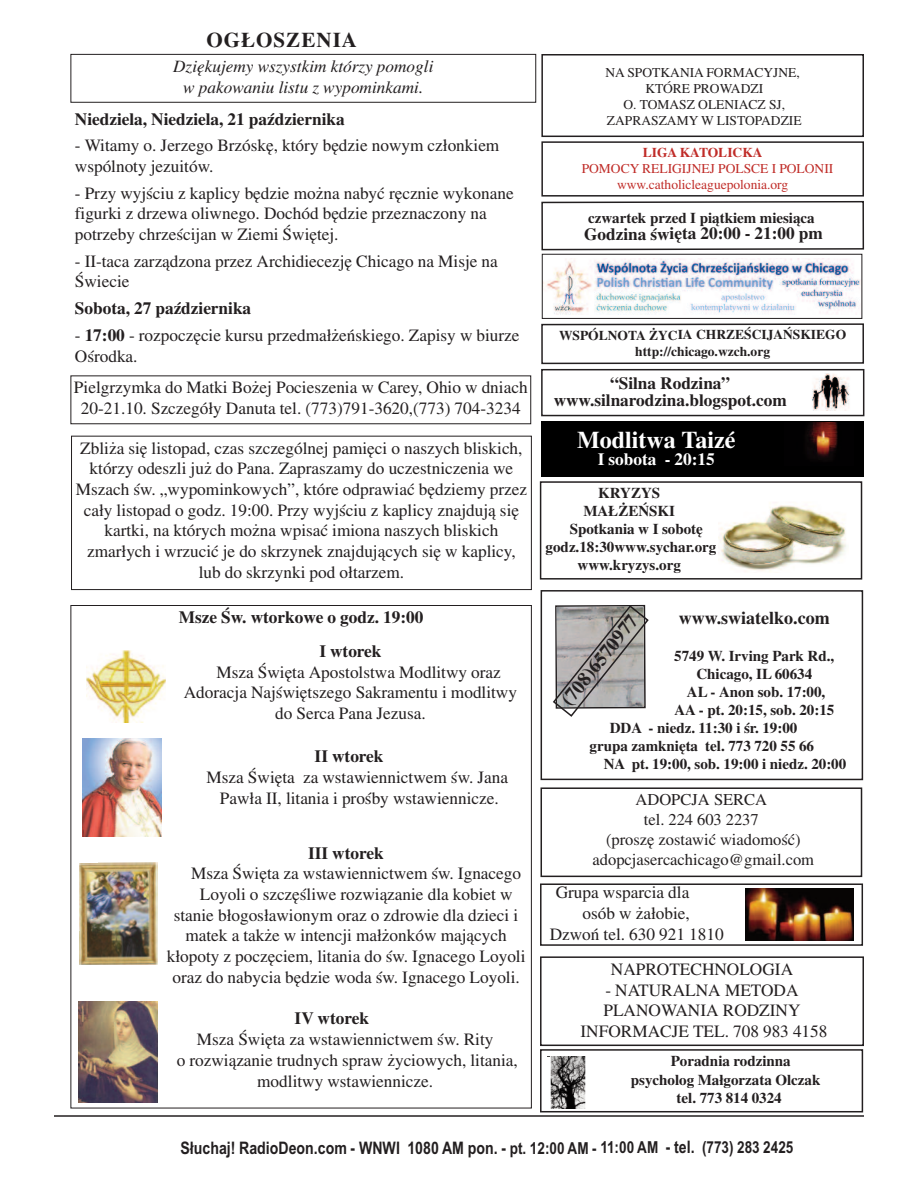
<style>
.page{position:relative;width:918px;height:1188px;background:#fff}
.page>*{position:absolute;margin:0;border:0;box-sizing:border-box;transform-origin:0 0}
.t1{font:700 24px "Toronto";color:#fff}
.t2{font:700 21px "Toronto";letter-spacing:.05em;color:#231f20}
.t3{font:700 19.5px "Toronto";color:#231f20}
.t4{font:700 18px "Toronto";color:#231f20}
.t5{font:17.25px/20.7px "Toronto";color:#231f20;text-align:center}
.t6{font:700 17.25px/16.5px "Toronto";color:#231f20;text-align:center}
.t7{font:700 17.25px "Arial Narrow";color:#231f20}
.t8{font:italic 17.25px/20.7px "Toronto";color:#231f20;text-align:center}
.t9{font:700 17.25px "Toronto";color:#fff}
.t10{font:16.5px/19.8px "Toronto";color:#231f20;text-align:center}
.t11{font:700 15px "Toronto";color:#231f20}
.t12{font:13.5px/16.2px "Toronto";color:#231f20;text-align:center}
.t13{font:13.5px/16.2px "Toronto";color:#c02c28}
.t14{font:700 13.5px/16.4px "Toronto";color:#231f20;text-align:center}
.t15{font:700 13.5px "Toronto";color:#c02c28}
.s1{font-weight:700}
.s2{font-size:16.5px}
</style>
<div class="page">
<hr style="left:54px;top:1115px;width:810px;height:2px;background:#231f20">
<div style="left:541px;top:141px;width:323px;height:56px;border:2px solid #231f20"></div>
<div style="left:541px;top:421px;width:323px;height:55px;background:#000"></div>
<div style="left:541px;top:323px;width:323px;height:41px;border:2px solid #231f20"></div>
<svg style="left:541px;top:200px;width:324px;height:51px"></svg>
<div style="left:540px;top:481px;width:322px;height:99px;border:2px solid #231f20"></div>
<img style="left:719px;top:505px;width:127px;height:67px">
<div style="left:541px;top:369px;width:323px;height:47px;border:2px solid #231f20"></div>
<div style="left:799px;top:372px;width:63px;height:41px;background:#fff"></div>
<img style="left:812px;top:374px;width:38px;height:37px">
<img style="left:805px;top:423px;width:33px;height:38px">
<div style="left:541px;top:590px;width:322px;height:190px;border:2px solid #231f20"></div>
<svg style="left:553px;top:604px;width:96px;height:113px;background:#adabaa"></svg>
<div style="left:540px;top:883px;width:323px;height:63px;border:2px solid #231f20"></div>
<img style="left:745px;top:889px;width:109px;height:52px">
<div style="left:540px;top:1049px;width:323px;height:63px;border:2px solid #231f20"></div>
<div style="left:541px;top:787px;width:321px;height:90px;border:2px solid #231f20"></div>
<div style="left:541px;top:54px;width:323px;height:83px;border:2px solid #231f20"></div>
<div style="left:540px;top:956px;width:324px;height:90px;border:2px solid #231f20"></div>
<img style="left:544px;top:259px;width:316px;height:55px">
<div style="left:542px;top:254px;width:320px;height:65px;border:1px solid #231f20"></div>
<img style="left:87px;top:651px;width:78px;height:72px">
<img style="left:82px;top:738px;width:80px;height:99px">
<svg style="left:79px;top:964px;width:79px;height:1px"></svg>
<img style="left:79px;top:862px;width:79px;height:102px">
<img style="left:78px;top:1001px;width:80px;height:102px">
<div style="left:71px;top:436px;width:461px;height:154px;border:1px solid #231f20"></div>
<div style="left:71px;top:54px;width:465px;height:49px;border:1px solid #231f20"></div>
<div style="left:71px;top:375px;width:460px;height:49px;border:1px solid #231f20"></div>
<svg style="left:550px;top:1057px;width:36px;height:51px"></svg>
<img style="left:551px;top:1057px;width:34px;height:51px">
<p class="t2" style="left:206px;top:28px;width:152px">OG£OSZENIA</p>
<p class="t8" style="left:173px;top:56px;width:262px">Dziękujemy wszystkim którzy pomogli w pakowaniu listu z wypominkami.</p>
<p class="t6" style="left:75px;top:110px;width:271px">Niedziela, Niedziela, 21 października</p>
<p class="t5" style="left:75px;top:135px;width:426px;text-align:left">- Witamy o. Jerzego Brzóskę, który będzie nowym członkiem wspólnoty jezuitów.</p>
<p class="t5" style="left:75px;top:182px;width:440px;text-align:left">- Przy wyjściu z kaplicy będzie można nabyć ręcznie wykonane figurki z drzewa oliwnego. Dochód będzie przeznaczony na potrzeby chrześcijan w Ziemi Świętej.</p>
<p class="t5" style="left:75px;top:250px;width:424px;text-align:left">- II-taca zarządzona przez Archidiecezję Chicago na Misje na<br>Świecie</p>
<p class="t6" style="left:75px;top:300px;width:178px">Sobota, 27 października</p>
<p class="t5" style="left:75px;top:325px;width:446px;text-align:left">- <span class="s1">17:00</span> - rozpoczęcie kursu przedmałżeńskiego. Zapisy w biurze<br>Ośrodka.</p>
<p class="t5" style="left:74px;top:377px;width:455px">Pielgrzymka do Matki Bożej Pocieszenia w Carey, Ohio w dniach<br>20-21.10. Szczegóły Danuta tel. (773)791-3620,(773) 704-3234</p>
<p class="t5" style="left:76px;top:437px;width:453px">Zbliża się listopad, czas szczególnej pamięci o naszych bliskich, którzy odeszli już do Pana. Zapraszamy do uczestniczenia we Mszach św. „wypominkowych”, które odprawiać będziemy przez cały listopad o godz. 19:00. Przy wyjściu z kaplicy znajdują się kartki, na których można wpisać imiona naszych bliskich zmarłych i wrzucić je do skrzynek znajdujących się w kaplicy, lub do skrzynki pod ołtarzem.</p>
<p class="t6" style="left:319px;top:600px;width:106px;line-height:33.9px;text-align:left;text-indent:-141px">Msze Św. wtorkowe o godz. 19:00<br>I wtorek</p>
<p class="t5" style="left:216px;top:662px;width:286px">Msza Święta Apostolstwa Modlitwy oraz</p>
<p class="t5" style="left:184px;top:682px;width:335px">Adoracja Najświętszego Sakramentu i modlitwy</p>
<p class="t5" style="left:275px;top:703px;width:152px">do Serca Pana Jezusa.</p>
<p class="t6" style="left:315px;top:748px;width:70px">II wtorek</p>
<p class="t5" style="left:207px;top:767px;width:303px">Msza Święta za wstawiennictwem św. Jana<br>Pawła II, litania i prośby wstawiennicze.</p>
<p class="t6" style="left:308px;top:844px;width:77px">III wtorek</p>
<p class="t5" style="left:191px;top:863px;width:332px">Msza Święta za wstawiennictwem św. Ignacego</p>
<p class="t5" style="left:200px;top:884px;width:314px">Loyoli o szczęśliwe rozwiązanie dla kobiet w</p>
<p class="t5" style="left:174px;top:904px;width:346px">stanie błogosławionym oraz o zdrowie dla dzieci i</p>
<p class="t5" style="left:185px;top:925px;width:323px">matek a także w intencji małżonków mających</p>
<p class="t5" style="left:167px;top:946px;width:360px">kłopoty z poczęciem, litania do św. Ignacego Loyoli</p>
<p class="t5" style="left:173px;top:967px;width:349px">oraz do nabycia będzie woda św. Ignacego Loyoli.</p>
<p class="t6" style="left:295px;top:1010px;width:76px">IV wtorek</p>
<p class="t5" style="left:177px;top:1029px;width:343px">Msza Święta za wstawiennictwem św. Rity<br>o rozwiązanie trudnych spraw życiowych, litania, modlitwy wstawiennicze.</p>
<p class="t12" style="left:605px;top:64px;width:198px">NA SPOTKANIA FORMACYJNE,<br>KTóRE PROWADZI<br>O. TOMASZ OLENIACZ SJ,<br>ZAPRASZAMY W LISTOPADZIE</p>
<p class="t15" style="left:643px;top:145px;width:121px">LIGA KATOLICKA</p>
<p class="t13" style="left:617px;top:161px;width:218px;text-indent:-35px">POMOCY RELIGIJNEJ POLSCE I POLONII www.catholicleaguepolonia.org</p>
<p class="t11" style="left:588px;top:209px;width:228px">czwartek przed I piątkiem miesiąca</p>
<p class="t6" style="left:584px;top:225px;width:240px">Godzina święta 20:00 - 21:00 pm</p>
<p class="t14" style="left:559px;top:327px;width:289px">WSPÓLNOTA ŻYCIA CHRZEŚCIJAŃSKIEGO http://chicago.wzch.org</p>
<p class="t6" style="left:554px;top:375px;width:235px">“Silna Rodzina” www.silnarodzina.blogspot.com</p>
<h1 class="t1" style="left:577px;top:426px;width:160px">Modlitwa Taizé</h1>
<p class="t9" style="left:598px;top:449px;width:118px">I sobota - 20:15</p>
<p class="t11" style="left:598px;top:485px;width:64px">KRYZYS</p>
<p class="t11" style="left:583px;top:503px;width:93px">MAŁŻEŃSKI</p>
<p class="t11" style="left:570px;top:521px;width:135px">Spotkania w I sobotę</p>
<p class="t11" style="left:546px;top:539px;width:172px">godz.18:30www.sychar.org</p>
<p class="t11" style="left:578px;top:557px;width:105px">www.kryzys.org</p>
<p class="t4" style="left:679px;top:607px;width:152px">www.swiatelko.com</p>
<p class="t11" style="left:674px;top:647px;width:161px">5749 W. Irving Park Rd.,</p>
<p class="t11" style="left:696px;top:665px;width:117px">Chicago, IL 60634</p>
<p class="t11" style="left:687px;top:683px;width:140px">AL - Anon sob. 17:00,</p>
<p class="t11" style="left:674px;top:701px;width:161px">AA - pt. 20:15, sob. 20:15</p>
<p class="t11" style="left:610px;top:719px;width:189px">DDA - niedz. 11:30 i śr. 19:00</p>
<p class="t11" style="left:590px;top:737px;width:226px">grupa zamknięta tel. 773 720 55 66</p>
<p class="t11" style="left:604px;top:755px;width:244px">NA pt. 19:00, sob. 19:00 i niedz. 20:00</p>
<p class="t3" style="left:556px;top:696px;width:112px;rotate:-51deg">(708)6570977</p>
<p class="t10" style="left:593px;top:790px;width:223px">ADOPCJA SERCA<br>tel. 224 603 2237<br>(proszę zostawić wiadomość) adopcjasercachicago@gmail.com</p>
<p class="t5" style="left:556px;top:882px;width:135px">Grupa wsparcia dla</p>
<p class="t5" style="left:583px;top:903px;width:109px">osób w żałobie,</p>
<p class="t5" style="left:550px;top:924px;width:175px">Dzwoń tel. 630 921 1810</p>
<p class="t5" style="left:611px;top:959px;width:184px">NAPROTECHNOLOGIA</p>
<p class="t5" style="left:581px;top:980px;width:248px">- NATURALNA METODA<br>PLANOWANIA RODZINY<br>INFORMACJE TEL. 708 983 4158</p>
<p class="t11" style="left:671px;top:1052px;width:121px">Poradnia rodzinna</p>
<p class="t11" style="left:631px;top:1071px;width:191px">psycholog Małgorzata Olczak</p>
<p class="t11" style="left:677px;top:1090px;width:107px">tel. 773 814 0324</p>
<p class="t7" style="left:180px;top:1138px;width:614px">Słuchaj! RadioDeon.com - WNWI 1080 AM pon. - <span class="s2">pt. 12:00 AM - 11:00 AM</span> - tel. <span class="s2">(773) 283 2425</span></p>
</div>
